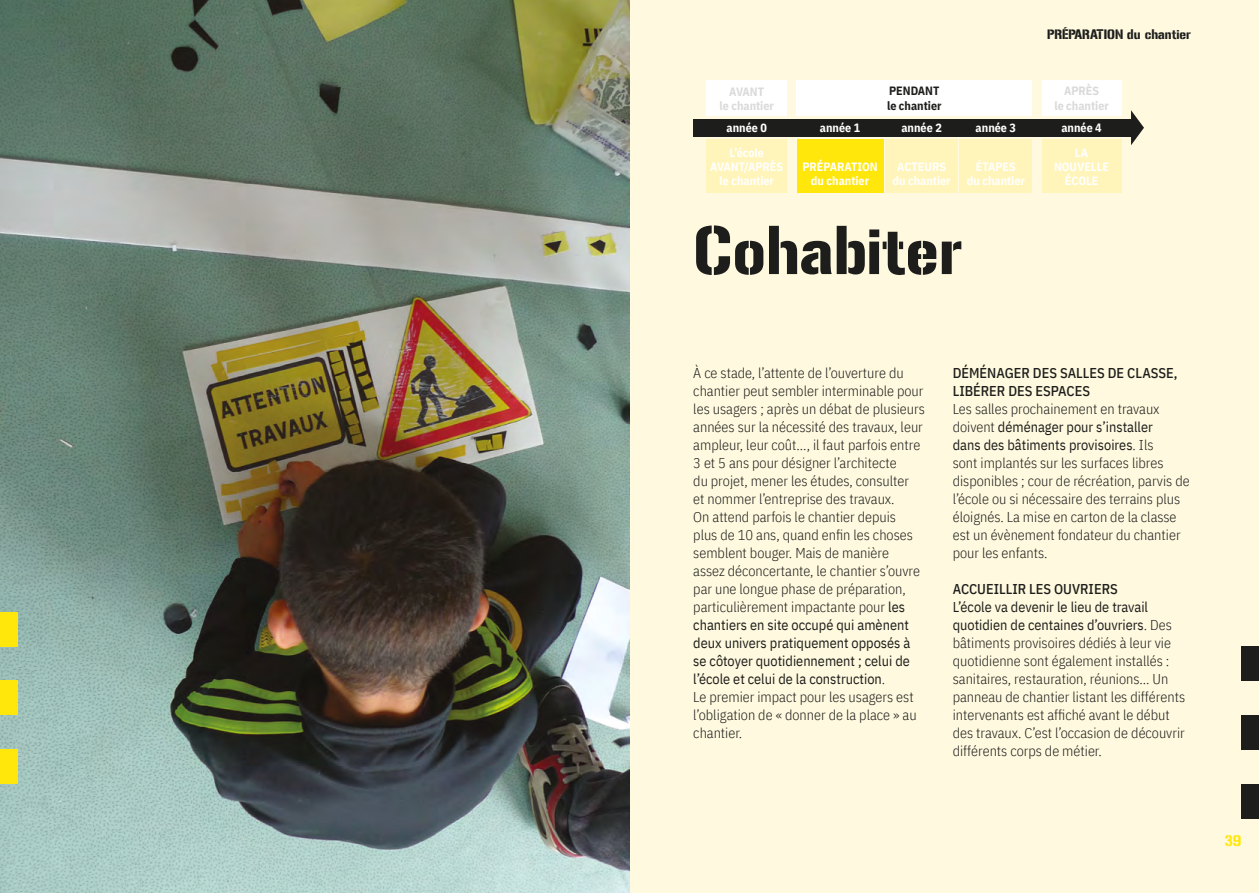
<style>
.page{position:relative;width:1259px;height:893px;background:#fff}
.page>*{position:absolute;margin:0;border:0;box-sizing:border-box;transform-origin:0 0}
.t1{font:60px "Gunplay";color:#1d1d1b}
.t2{font:300 14.25px/18px "IBM Plex Sans Cond";color:#1d1d1b}
.t3{font:500 14.25px/18px "IBM Plex Sans Cond";color:#1d1d1b}
.t4{font:13.5px "Gunplay";color:#ffe70b}
.t5{font:700 12px/14.4px "IBM Plex Sans Cond";color:#fff;text-align:center}
.t6{font:12px "Gunplay";color:#1d1d1b}
.t7{font:700 12px/14.4px "IBM Plex Sans Cond";color:#dadada;text-align:center}
.t8{font:700 12px/14.4px "IBM Plex Sans Cond";color:#1d1d1b}
.s1{font-weight:400}
</style>
<div class="page">
<div style="left:629px;top:0;width:630px;height:893px;background:#fffadf"></div>
<img style="left:0;top:0;width:629px;height:893px">
<div style="left:0;top:749px;width:17px;height:35px;background:#ffe70b"></div>
<div style="left:0;top:681px;width:17px;height:34px;background:#ffe70b"></div>
<div style="left:0;top:612px;width:17px;height:34px;background:#ffe70b"></div>
<div style="left:1242px;top:784px;width:17px;height:34px;background:#1d1d1b"></div>
<div style="left:1242px;top:715px;width:17px;height:34px;background:#1d1d1b"></div>
<div style="left:1242px;top:646px;width:17px;height:35px;background:#1d1d1b"></div>
<div style="left:693px;top:119px;width:439px;height:17px;background:#1d1d1b"></div>
<div style="left:1041px;top:80px;width:80px;height:35px;background:#fff"></div>
<div style="left:706px;top:140px;width:81px;height:53px;background:#fff5ba"></div>
<div style="left:1041px;top:140px;width:80px;height:53px;background:#fff5ba"></div>
<div style="left:796px;top:140px;width:87px;height:53px;background:#ffe70b"></div>
<div style="left:885px;top:140px;width:72px;height:53px;background:#fff5ba"></div>
<div style="left:959px;top:140px;width:73px;height:53px;background:#fff5ba"></div>
<div style="left:796px;top:80px;width:236px;height:35px;background:#fff"></div>
<svg style="left:1131px;top:110px;width:13px;height:35px"></svg>
<div style="left:706px;top:80px;width:81px;height:36px;background:#fff"></div>
<p class="t7" style="left:719px;top:83px;width:56px">AVANT<br>le chantier</p>
<p class="t8" style="left:887px;top:83px;width:56px">PENDANT le chantier</p>
<p class="t6" style="left:1004px;top:28px;width:137px">L'école AVANT/ PRÈS le</p>
<p class="t6" style="left:1047px;top:28px;width:145px">PRÉPARATION du chantier</p>
<p class="t7" style="left:1054px;top:83px;width:56px">APRÈS<br>le chantier</p>
<p class="t5" style="left:726px;top:115px;width:42px;line-height:24.2px;text-align:left">année 0<br>L’école</p>
<p class="t5" style="left:710px;top:159px;width:74px">AVANT/APRÈS le chantier</p>
<p class="t5" style="left:1054px;top:144px;width:56px">LA<br>NOUVELLE<br>ÉCOLE</p>
<p class="t5" style="left:820px;top:120px;width:42px">année 1</p>
<p class="t5" style="left:901px;top:120px;width:42px">année 2</p>
<p class="t5" style="left:975px;top:120px;width:42px">année 3</p>
<p class="t5" style="left:1061px;top:120px;width:42px">année 4</p>
<p class="t5" style="left:802px;top:159px;width:77px">PRÉPARATION du chantier</p>
<p class="t5" style="left:892px;top:159px;width:60px">ACTEURS du chantier</p>
<p class="t5" style="left:966px;top:159px;width:60px">ÉTAPES<br>du chantier</p>
<h1 class="t1" style="left:693px;top:216px;width:271px">Cohabiter</h1>
<p class="t2" style="left:693px;top:363px;width:233px">À ce stade, l’attente de l’ouverture du chantier peut sembler interminable pour les usagers ; après un débat de plusieurs années sur la nécessité des travaux, leur ampleur, leur coût..., il faut parfois entre 3 et 5 ans pour désigner l’architecte<br>du projet, mener les études, consulter<br>et nommer l’entreprise des travaux.<br>On attend parfois le chantier depuis<br>plus de 10 ans, quand enfin les choses semblent bouger. Mais de manière<br>assez déconcertante, le chantier s’ouvre par une longue phase de préparation, particulièrement impactante pour <span class="s1">les chantiers en site occupé qui amènent deux univers pratiquement opposés à se côtoyer quotidiennement ; celui de l’école et celui de la construction</span>.<br>Le premier impact pour les usagers est l’obligation de « donner de la place » au chantier.</p>
<p class="t3" style="left:952px;top:363px;width:226px">DÉMÉNAGER DES SALLES DE CLASSE,<br>LIBÉRER DES ESPACES</p>
<p class="t2" style="left:952px;top:399px;width:238px">Les salles prochainement en travaux doivent <span class="s1">déménager pour s’installer<br>dans des bâtiments provisoires</span>. Ils<br>sont implantés sur les surfaces libres disponibles ; cour de récréation, parvis de l’école ou si nécessaire des terrains plus éloignés. La mise en carton de la classe est un évènement fondateur du chantier pour les enfants.</p>
<p class="t3" style="left:952px;top:579px;width:166px">ACCUEILLIR LES OUVRIERS</p>
<p class="t2" style="left:952px;top:597px;width:234px"><span class="s1">L’école va devenir le lieu de travail quotidien de centaines d’ouvriers</span>. Des bâtiments provisoires dédiés à leur vie quotidienne sont également installés : sanitaires, restauration, réunions... Un panneau de chantier listant les différents intervenants est affiché avant le début des travaux. C’est l’occasion de découvrir différents corps de métier.</p>
<p class="t4" style="left:1224px;top:833px;width:18px">39</p>
</div>
